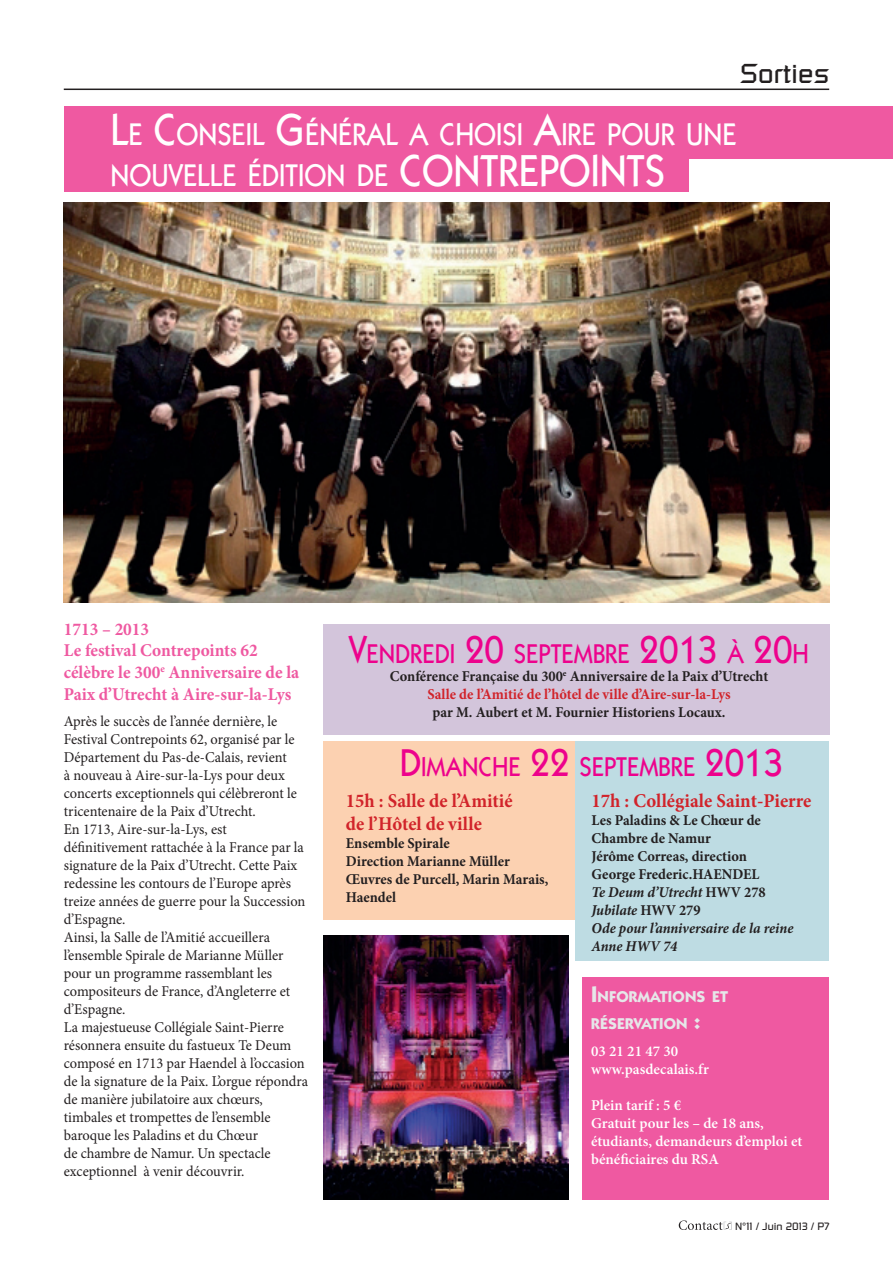
<style>
.page{position:relative;width:893px;height:1263px;background:#fff}
.page>*{position:absolute;margin:0;border:0;box-sizing:border-box;transform-origin:0 0}
.t1{font:500 31.5px/40.5px "Itc Kabel";color:#fff;scale:.9 1}
.t2{font:500 27.3px "Itc Kabel";color:#ed028c;scale:.9 1}
.t3{font:27px "Russell Square";color:#231f20}
.t4{font:700 19.5px/23.4px "Minion Pro";letter-spacing:.005em;color:#d1232a;scale:.96 1}
.t5{font:700 18px/21.6px "Minion Pro";color:#ef59a1;scale:.96 1}
.t6{font:700 15.75px/27px "Itc Kabel";letter-spacing:.015em;color:#e6e7e9}
.t7{font:15px/18px "Minion Pro";color:#231f20;scale:.96 1}
.t8{font:700 15px/18px "Minion Pro";color:#231f20;scale:.96 1}
.t9{font:600 15px/18px "Minion Pro";color:#fff}
.t10{font:10.5px "Russell Square";color:#231f20}
.s1{font-size:45px}
.s2{font-size:39px}
.s3{color:#d1232a}
.s4{font-style:italic}
.s5{font-size:22.5px}
</style>
<div class="page">
<div style="left:323px;top:741px;width:252px;height:179px;background:#fcd1b1"></div>
<div style="left:575px;top:741px;width:254px;height:220px;background:#bedce3"></div>
<div style="left:323px;top:624px;width:506px;height:110px;background:#d3c5db"></div>
<hr style="left:64px;top:89px;width:765px;height:1px;background:#231f20">
<svg style="left:679px;top:1220px;width:53px;height:10px"></svg>
<div style="left:64px;top:106px;width:829px;height:85px;background:#ef59a1"></div>
<div style="left:689px;top:159px;width:204px;height:34px;background:#fff"></div>
<div style="left:583px;top:977px;width:246px;height:222px;background:#ef59a1"></div>
<img style="left:63px;top:203px;width:766px;height:399px">
<img style="left:323px;top:935px;width:246px;height:264px">
<h3 class="t3" style="left:740px;top:57px;width:91px">Sorties</h3>
<h1 class="t1" style="left:111px;top:114px;width:697px"><span class="s1">L</span>E <span class="s1">C</span>ONSEIL <span class="s1">G</span>ÉNÉRAL A CHOISI <span class="s1">A</span>IRE POUR UNE<br>NOUVELLE ÉDITION DE <span class="s1">CONTREPOINTS</span></h1>
<p class="t5" style="left:64px;top:618px;width:247px">1713 – 2013<br>Le festival Contrepoints 62 célèbre le 300<sup>e</sup> Anniversaire de la<br>Paix d’Utrecht à Aire-sur-la-Lys</p>
<p class="t7" style="left:64px;top:712px;width:256px">Après le succès de l’année dernière, le Festival Contrepoints 62, organisé par le Département du Pas-de-Calais, revient<br>à nouveau à Aire-sur-la-Lys pour deux concerts exceptionnels qui célèbreront le tricentenaire de la Paix d’Utrecht.<br>En 1713, Aire-sur-la-Lys, est définitivement rattachée à la France par la signature de la Paix d’Utrecht. Cette Paix redessine les contours de l’Europe après treize années de guerre pour la Succession d’Espagne.<br>Ainsi, la Salle de l’Amitié accueillera l’ensemble Spirale de Marianne Müller pour un programme rassemblant les compositeurs de France, d’Angleterre et d’Espagne.<br>La majestueuse Collégiale Saint-Pierre résonnera ensuite du fastueux Te Deum composé en 1713 par Haendel à l’occasion de la signature de la Paix. L’orgue répondra de manière jubilatoire aux chœurs, timbales et trompettes de l’ensemble baroque les Paladins et du Chœur<br>de chambre de Namur. Un spectacle exceptionnel à venir découvrir.</p>
<h2 class="t2" style="left:349px;top:638px;width:509px"><span class="s2">V</span>ENDREDI <span class="s2">20</span> SEPTEMBRE <span class="s2">2013</span> À <span class="s2">20</span>H</h2>
<p class="t8" style="left:390px;top:667px;width:396px;text-align:center">Conférence Française du 300<sup>e</sup> Anniversaire de la Paix d’Utrecht<br><span class="s3">Salle de l’Amitié de l’hôtel de ville d’Aire-sur-la-Lys</span></p>
<p class="t8" style="left:433px;top:703px;width:307px">par M. Aubert et M. Fournier Historiens Locaux.</p>
<h2 class="t2" style="left:400px;top:750px;width:428px"><span class="s2">D</span>IMANCH E <span class="s2">22</span> SEPTEMBRE <span class="s2">2013</span></h2>
<h3 class="t4" style="left:346px;top:789px;width:175px">15h : Salle de l’Amitié de l’Hôtel de ville</h3>
<p class="t8" style="left:346px;top:834px;width:213px">Ensemble Spirale<br>Direction Marianne Müller<br>Œuvres de Purcell, Marin Marais,<br>Haendel</p>
<h3 class="t4" style="left:592px;top:789px;width:230px">17h : Collégiale Saint-Pierre</h3>
<p class="t8" style="left:592px;top:811px;width:212px">Les Paladins &amp; Le Chœur de<br>Chambre de Namur<br>Jérôme Correas, direction<br>George Frederic.HAENDEL<br><span class="s4">Te Deum d’Utrecht</span> HWV 278<br><span class="s4">Jubilate</span> HWV 279<br><span class="s4">Ode pour l’anniversaire de la reine<br>Anne HWV 74</span></p>
<p class="t6" style="left:591px;top:983px;width:139px"><span class="s5">I</span>NFORMATIONS ET<br>RÉSERVATION <span class="s5">:</span></p>
<p class="t9" style="left:591px;top:1042px;width:119px">03 21 21 47 30 www.pasdecalais.fr</p>
<p class="t9" style="left:591px;top:1096px;width:213px">Plein tarif : 5 €<br>Gratuit pour les – de 18 ans, étudiants, demandeurs d’emploi et bénéficiaires du RSA</p>
<p class="t10" style="left:735px;top:1220px;width:96px">N°11 / Juin 2013 / P7</p>
</div>
